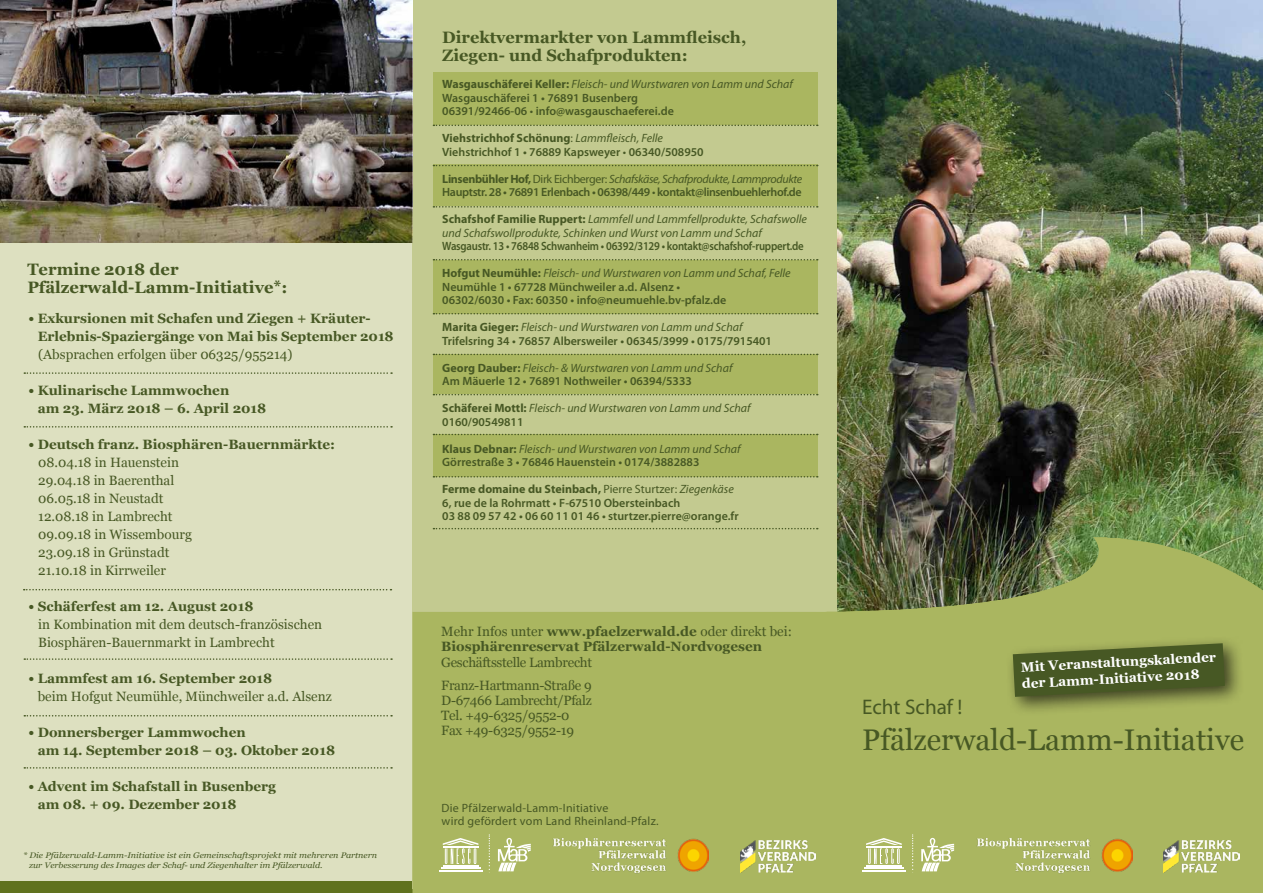
<style>
.page{position:relative;width:1263px;height:893px;background:#fff}
.page>*{position:absolute;margin:0;border:0;box-sizing:border-box;transform-origin:0 0}
.t1{font:29.85px "Georgia";color:#475824}
.t2{font:21.15px "Myriad";color:#475824}
.t3{font:700 16.5px/18px "Georgia";color:#475824}
.t4{font:700 13.5px/18px "Georgia";color:#475824}
.t5{font:13.5px/18px "Georgia";color:#475824}
.t6{font:13.5px/15px "Georgia";letter-spacing:-.02em;color:#475824}
.t7{font:700 13.5px/16.5px "Georgia";color:#fff}
.t8{font:600 12px/13.5px "Myriad Pro";color:#475824}
.t9{font:italic 12px/13.5px "Myriad Pro";color:#475824}
.t10{font:600 12px/13.5px "Myriad Pro";letter-spacing:-.03em;color:#475824}
.t11{font:600 12px "Myriad Pro";letter-spacing:-.02em;color:#475824;scale:.9 1}
.t12{font:12px/13.5px "Myriad Pro";letter-spacing:.02em;color:#475824}
.t13{font:italic 8.1px/9.8px "Georgia";letter-spacing:-.005em;color:#475824;scale:1.11 1}
.s1{font-weight:700}
.s2{font-weight:400;font-style:italic}
.s3{font-weight:400}
.s4{font-weight:700;font-style:normal}
.s5{font-weight:600;font-style:normal}
</style>
<div class="page">
<div style="left:0;top:0;width:412px;height:893px;background:#dde0c0"></div>
<div style="left:0;top:882px;width:1263px;height:11px;background:#60721e"></div>
<div style="left:412px;top:0;width:851px;height:889px;background:#c3ca90"></div>
<img style="left:838px;top:0;width:425px;height:537px">
<img style="left:412px;top:537px;width:851px;height:356px">
<img style="left:964px;top:836px;width:168px;height:38px">
<img style="left:541px;top:836px;width:168px;height:38px">
<div style="left:433px;top:73px;width:384px;height:52px;background:#aab660"></div>
<div style="left:433px;top:165px;width:384px;height:41px;background:#aab660"></div>
<div style="left:433px;top:260px;width:384px;height:54px;background:#aab660"></div>
<div style="left:433px;top:354px;width:384px;height:40px;background:#aab660"></div>
<div style="left:433px;top:434px;width:384px;height:43px;background:#aab660"></div>
<svg style="left:433px;top:125px;width:385px;height:1px"></svg>
<svg style="left:433px;top:165px;width:385px;height:1px"></svg>
<svg style="left:433px;top:206px;width:385px;height:2px"></svg>
<svg style="left:433px;top:259px;width:385px;height:1px"></svg>
<svg style="left:433px;top:313px;width:385px;height:1px"></svg>
<svg style="left:433px;top:354px;width:385px;height:1px"></svg>
<svg style="left:433px;top:394px;width:385px;height:1px"></svg>
<svg style="left:433px;top:434px;width:385px;height:1px"></svg>
<svg style="left:433px;top:528px;width:385px;height:1px"></svg>
<svg style="left:433px;top:476px;width:385px;height:1px"></svg>
<img style="left:1164px;top:841px;width:75px;height:31px">
<img style="left:740px;top:841px;width:76px;height:31px">
<svg style="left:24px;top:426px;width:368px;height:2px"></svg>
<svg style="left:24px;top:372px;width:368px;height:2px"></svg>
<svg style="left:24px;top:589px;width:367px;height:1px"></svg>
<svg style="left:24px;top:658px;width:368px;height:2px"></svg>
<svg style="left:24px;top:715px;width:368px;height:1px"></svg>
<svg style="left:24px;top:767px;width:368px;height:2px"></svg>
<img style="left:0;top:0;width:412px;height:242px">
<div style="left:1005px;top:635px;width:240px;height:81px;background:#000;opacity:.65"></div>
<svg style="left:1013px;top:643px;width:212px;height:54px;background:#54632c"></svg>
<svg style="left:912px;top:835px;width:1px;height:35px"></svg>
<svg style="left:921px;top:838px;width:33px;height:33px"></svg>
<hr style="left:866px;top:865px;width:36px;height:1px;background:#fff">
<hr style="left:864px;top:867px;width:40px;height:2px;background:#fff">
<hr style="left:862px;top:870px;width:44px;height:1px;background:#fff">
<svg style="left:866px;top:838px;width:36px;height:26px"></svg>
<svg style="left:489px;top:835px;width:1px;height:35px"></svg>
<svg style="left:498px;top:838px;width:33px;height:33px"></svg>
<hr style="left:443px;top:865px;width:35px;height:1px;background:#fff">
<hr style="left:441px;top:867px;width:39px;height:2px;background:#fff">
<hr style="left:439px;top:870px;width:43px;height:1px;background:#fff">
<svg style="left:443px;top:838px;width:35px;height:26px"></svg>
<h3 class="t3" style="left:27px;top:261px;width:262px">Termine 2018 der<br>Pfälzerwald-Lamm-Initiative*:</h3>
<p class="t4" style="left:38px;top:309px;width:357px;text-indent:-9px">• Exkursionen mit Schafen und Ziegen + Kräuter-<br>Erlebnis-Spaziergänge von Mai bis September 2018</p>
<p class="t5" style="left:38px;top:345px;width:256px">(Absprachen erfolgen über 06325/955214)</p>
<p class="t4" style="left:38px;top:381px;width:230px;text-indent:-9px">• Kulinarische Lammwochen<br>am 23. März 2018 – 6. April 2018</p>
<p class="t4" style="left:28px;top:435px;width:308px">• Deutsch franz. Biosphären-Bauernmärkte:</p>
<p class="t5" style="left:38px;top:453px;width:155px">08.04.18 in Hauenstein<br>29.04.18 in Baerenthal<br>06.05.18 in Neustadt<br>12.08.18 in Lambrecht<br>09.09.18 in Wissembourg<br>23.09.18 in Grünstadt<br>21.10.18 in Kirrweiler</p>
<p class="t4" style="left:28px;top:597px;width:227px">• Schäferfest am 12. August 2018</p>
<p class="t5" style="left:38px;top:615px;width:285px">in Kombination mit dem deutsch-französischen<br>Biosphären-Bauernmarkt in Lambrecht</p>
<p class="t4" style="left:28px;top:669px;width:245px">• Lammfest am 16. September 2018</p>
<p class="t5" style="left:38px;top:687px;width:296px">beim Hofgut Neumühle, Münchweiler a.d. Alsenz</p>
<p class="t4" style="left:38px;top:723px;width:299px;text-indent:-9px">• Donnersberger Lammwochen<br>am 14. September 2018 – 03. Oktober 2018</p>
<p class="t4" style="left:38px;top:777px;width:240px;text-indent:-9px">• Advent im Schafstall in Busenberg am 08. + 09. Dezember 2018</p>
<p class="t13" style="left:29px;top:851px;width:315px;text-indent:-6px">* Die Pfälzerwald-Lamm-Initiative ist ein Gemeinschaftsprojekt mit mehreren Partnern zur Verbesserung des Images der Schaf- und Ziegenhalter im Pfälzerwald.</p>
<h3 class="t3" style="left:442px;top:29px;width:306px">Direktvermarkter von Lammfleisch,<br>Ziegen- und Schafprodukten:</h3>
<p class="t8" style="left:442px;top:77px;width:352px"><span class="s1">Wasgauschäferei Keller:</span> <span class="s2">Fleisch- und Wurstwaren von Lamm und Schaf<br></span>Wasgauschäferei 1 • 76891 Busenberg<br>06391/92466-06 <span class="s3">•</span> info@wasgauschaeferei.de</p>
<p class="t8" style="left:442px;top:131px;width:263px"><span class="s1">Viehstrichhof Schönung</span><span class="s3">:</span> <span class="s2">Lammfleisch, Felle<br></span>Viehstrichhof 1 • 76889 Kapsweyer <span class="s3">•</span> 06340/508950</p>
<p class="t10" style="left:442px;top:172px;width:362px"><span class="s1">Linsenbühler Hof,</span> <span class="s3">Dirk Eichberger:</span> <span class="s2">Schafskäse, Schafprodukte, Lammprodukte<br></span>Hauptstr. 28 • 76891 Erlenbach • 06398/449 <span class="s3">•</span> kontakt@linsenbuehlerhof.de</p>
<p class="t9" style="left:442px;top:212px;width:366px"><span class="s4">Schafshof Familie Ruppert:</span> Lammfell und Lammfellprodukte, Schafswolle und Schafswollprodukte, Schinken und Wurst von Lamm und Schaf</p>
<p class="t11" style="left:442px;top:239px;width:403px">Wasgaustr. 13 • 76848 Schwanheim • 06392/3129 • kontakt@schafshof-ruppert.de</p>
<p class="t8" style="left:442px;top:266px;width:350px"><span class="s1">Hofgut Neumühle:</span> <span class="s2">Fleisch- und Wurstwaren von Lamm und Schaf, Felle<br></span>Neumühle 1 • 67728 Münchweiler a.d. Alsenz •<br>06302/6030 • Fax: 60350 • info@neumuehle.bv-pfalz.de</p>
<p class="t8" style="left:442px;top:320px;width:331px"><span class="s1">Marita Gieger:</span> <span class="s2">Fleisch- und Wurstwaren von Lamm und Schaf<br></span>Trifelsring 34 • 76857 Albersweiler • 06345/3999 • 0175/7915401</p>
<p class="t8" style="left:442px;top:361px;width:292px"><span class="s1">Georg Dauber:</span> <span class="s2">Fleisch- &amp; Wurstwaren von Lamm und Schaf<br></span>Am Mäuerle 12 • 76891 Nothweiler • 06394/5333</p>
<p class="t9" style="left:442px;top:401px;width:310px"><span class="s4">Schäferei Mottl:</span> Fleisch- und Wurstwaren von Lamm und Schaf<br><span class="s5">0160/90549811</span></p>
<p class="t8" style="left:442px;top:442px;width:300px"><span class="s1">Klaus Debnar:</span> <span class="s2">Fleisch- und Wurstwaren von Lamm und Schaf<br></span>Görrestraße 3 • 76846 Hauenstein • 0174/3882883</p>
<p class="t8" style="left:442px;top:482px;width:298px"><span class="s1">Ferme domaine du Steinbach,</span> <span class="s3">Pierre Sturtzer:</span> <span class="s2">Ziegenkäse<br></span>6, rue de la Rohrmatt • F-67510 Obersteinbach<br>03 88 09 57 42 • 06 60 11 01 46 • sturtzer.pierre@orange.fr</p>
<p class="t4" style="left:441px;top:623px;width:352px;line-height:15px"><span class="s3">Mehr Infos unter</span> www.pfaelzerwald.de <span class="s3">oder direkt bei:<br></span>Biosphärenreservat Pfälzerwald-Nordvogesen</p>
<p class="t6" style="left:441px;top:651px;width:152px;line-height:22.5px">Geschäftsstelle Lambrecht<br>Franz-Hartmann-Straße 9</p>
<p class="t6" style="left:441px;top:692px;width:152px">D-67466 Lambrecht/Pfalz<br>Tel. +49-6325/9552-0<br>Fax +49-6325/9552-19</p>
<p class="t12" style="left:442px;top:801px;width:218px">Die Pfälzerwald-Lamm-Initiative<br>wird gefördert vom Land Rheinland-Pfalz.</p>
<p class="t7" style="left:1020px;top:659px;width:197px;rotate:-3deg">Mit Veranstaltungskalender der Lamm-Initiative 2018</p>
<h2 class="t2" style="left:862px;top:696px;width:102px">Echt Schaf !</h2>
<h1 class="t1" style="left:862px;top:723px;width:383px">Pfälzerwald-Lamm-Initiative</h1>
</div>
